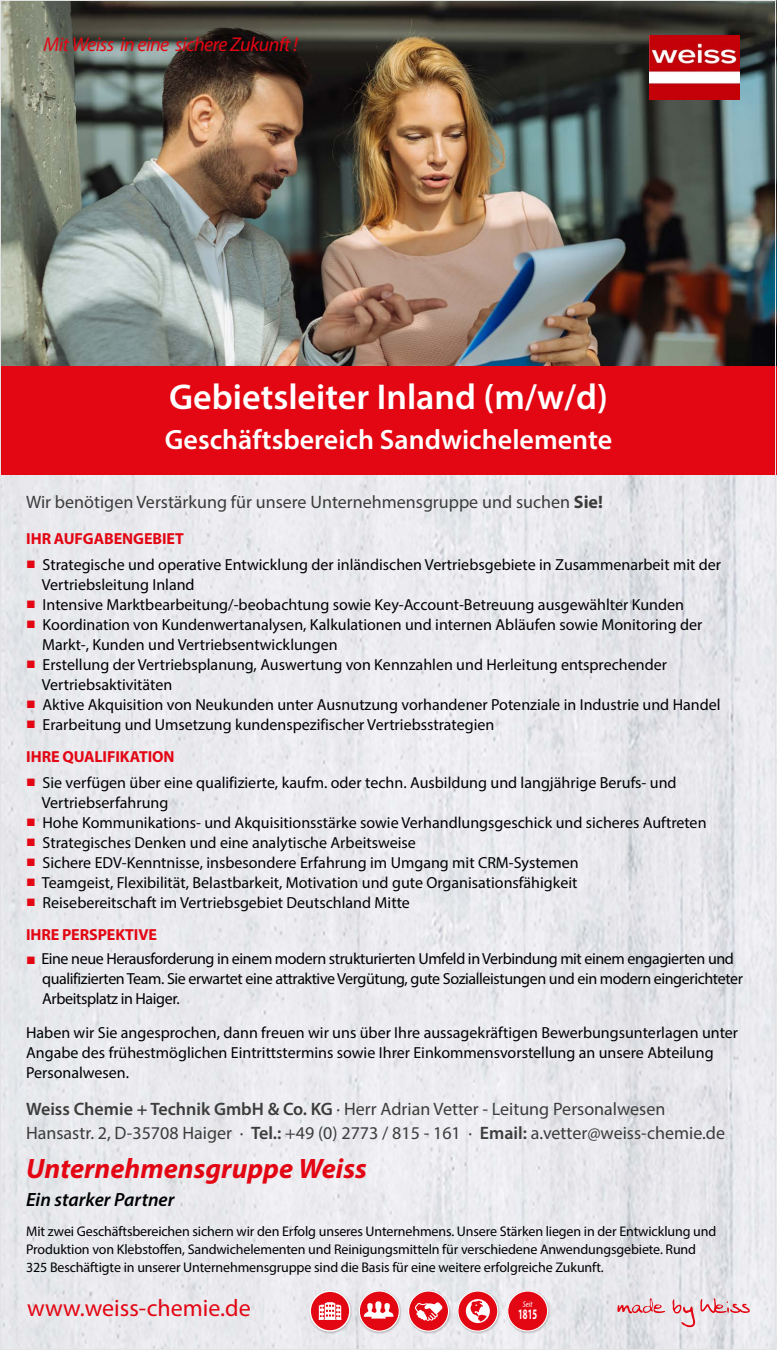
<style>
.page{position:relative;width:777px;height:1350px;background:#fff}
.page>*{position:absolute;margin:0;border:0;box-sizing:border-box;transform-origin:0 0}
.t1{font:600 36px "Myriad Pro";color:#fff}
.t2{font:italic 700 28.2px "Myriad Pro";color:#e30613}
.t3{font:600 28px "Myriad Pro";color:#fff}
.t4{font:24px "Myriad Pro";color:#e30613}
.t5{font:italic 20px "Myriad Pro";letter-spacing:-.025em;color:#e30613}
.t6{font:italic 600 19.2px "Myriad Pro";color:#000}
.t7{font:18px/24px "Myriad Pro";color:#3c3c3b}
.t8{font:16px/20px "Myriad Pro";color:#000}
.t9{font:16px/20px "Myriad Pro";letter-spacing:-.025em;color:#000}
.t10{font:700 16px "Myriad Pro";letter-spacing:-.005em;color:#e30613}
.t11{font:700 14.4px "Myriad Pro";color:#fff;scale:.59 1}
.t12{font:14px/18px "Myriad Pro";letter-spacing:-.01em;color:#000}
.t13{font:italic condensed 8.6px "Myriad Pro";color:#fff}
.s1{font-weight:700}
.s2{font-family:"Arial";color:#e30613}
.s3{font-weight:700;color:#e30613}
.s4{font-weight:600}
</style>
<div class="page">
<img style="left:2px;top:475px;width:775px;height:874px">
<img style="left:2px;top:0;width:775px;height:366px">
<div style="left:0;top:366px;width:777px;height:109px;background:#e30613"></div>
<img style="left:650px;top:36px;width:89px;height:63px">
<svg style="left:617px;top:1297px;width:133px;height:30px;background:#e4c9cf"></svg>
<div style="left:407px;top:1289px;width:44px;height:44px;background:#000;opacity:.25"></div>
<div style="left:408px;top:1290px;width:40px;height:40px;background:#e30613;border-radius:50%"></div>
<div style="left:408px;top:1290px;width:41px;height:41px;border:1px solid #fff;border-radius:50%"></div>
<svg style="left:415px;top:1302px;width:27px;height:18px"></svg>
<div style="left:308px;top:1289px;width:45px;height:44px;background:#000;opacity:.25"></div>
<svg style="left:310px;top:1291px;width:40px;height:39px"></svg>
<div style="left:309px;top:1290px;width:41px;height:41px;border:1px solid #fff;border-radius:50%"></div>
<svg style="left:318px;top:1302px;width:23px;height:17px"></svg>
<div style="left:357px;top:1289px;width:45px;height:44px;background:#000;opacity:.25"></div>
<svg style="left:359px;top:1290px;width:40px;height:40px"></svg>
<div style="left:359px;top:1290px;width:41px;height:41px;border:1px solid #fff;border-radius:50%"></div>
<svg style="left:364px;top:1300px;width:29px;height:18px"></svg>
<div style="left:456px;top:1289px;width:44px;height:45px;background:#000;opacity:.25"></div>
<svg style="left:458px;top:1290px;width:40px;height:40px"></svg>
<div style="left:457px;top:1290px;width:41px;height:41px;border:1px solid #fff;border-radius:50%"></div>
<svg style="left:466px;top:1298px;width:24px;height:24px"></svg>
<div style="left:506px;top:1289px;width:44px;height:44px;background:#000;opacity:.25"></div>
<div style="left:508px;top:1290px;width:39px;height:40px;background:#e30613;border-radius:50%"></div>
<div style="left:507px;top:1290px;width:41px;height:41px;border:1px solid #fff;border-radius:50%"></div>
<p class="t5" style="left:43px;top:32px;width:256px">Mit Weiss in eine sichere Zukunft !</p>
<h1 class="t1" style="left:169px;top:374px;width:440px">Gebietsleiter Inland (m/w/d)</h1>
<h3 class="t3" style="left:165px;top:421px;width:449px">Geschäftsbereich Sandwichelemente</h3>
<p class="t7" style="left:26px;top:490px;width:578px">Wir benötigen Verstärkung für unsere Unternehmensgruppe und suchen <span class="s1">Sie!</span></p>
<p class="t10" style="left:26px;top:528px;width:159px">IHR AUFGABENGEBIET</p>
<p class="t8" style="left:42px;top:554px;width:681px;text-indent:-16px"><span class="s2">■</span> Strategische und operative Entwicklung der inländischen Vertriebsgebiete in Zusammenarbeit mit der<br>Vertriebsleitung Inland</p>
<p class="t8" style="left:26px;top:594px;width:659px"><span class="s2">■</span> Intensive Marktbearbeitung/-beobachtung sowie Key-Account-Betreuung ausgewählter Kunden</p>
<p class="t8" style="left:42px;top:614px;width:661px;text-indent:-16px"><span class="s2">■</span> Koordination von Kundenwertanalysen, Kalkulationen und internen Abläufen sowie Monitoring der<br>Markt-, Kunden und Vertriebsentwicklungen</p>
<p class="t8" style="left:42px;top:654px;width:627px;text-indent:-16px"><span class="s2">■</span> Erstellung der Vertriebsplanung, Auswertung von Kennzahlen und Herleitung entsprechender<br>Vertriebsaktivitäten</p>
<p class="t8" style="left:26px;top:694px;width:696px"><span class="s2">■</span> Aktive Akquisition von Neukunden unter Ausnutzung vorhandener Potenziale in Industrie und Handel</p>
<p class="t8" style="left:26px;top:708px;width:470px;line-height:32px"><span class="s2">■</span> Erarbeitung und Umsetzung kundenspezifischer Vertriebsstrategien<br><span class="s3">IHRE QUALIFIKATION</span></p>
<p class="t8" style="left:42px;top:772px;width:636px;text-indent:-16px"><span class="s2">■</span> Sie verfügen über eine qualifizierte, kaufm. oder techn. Ausbildung und langjährige Berufs- und<br>Vertriebserfahrung</p>
<p class="t8" style="left:26px;top:812px;width:682px"><span class="s2">■</span> Hohe Kommunikations- und Akquisitionsstärke sowie Verhandlungsgeschick und sicheres Auftreten</p>
<p class="t8" style="left:26px;top:832px;width:391px"><span class="s2">■</span> Strategisches Denken und eine analytische Arbeitsweise</p>
<p class="t8" style="left:26px;top:852px;width:554px"><span class="s2">■</span> Sichere EDV-Kenntnisse, insbesondere Erfahrung im Umgang mit CRM-Systemen</p>
<p class="t8" style="left:26px;top:872px;width:553px"><span class="s2">■</span> Teamgeist, Flexibilität, Belastbarkeit, Motivation und gute Organisationsfähigkeit</p>
<p class="t8" style="left:26px;top:886px;width:385px;line-height:32px"><span class="s2">■</span> Reisebereitschaft im Vertriebsgebiet Deutschland Mitte<br><span class="s3">IHRE PERSPEKTIVE</span></p>
<p class="t9" style="left:42px;top:948px;width:702px;text-indent:-16px"><span class="s2">■</span> Eine neue Herausforderung in einem modern strukturierten Umfeld in Verbindung mit einem engagierten und qualifizierten Team. Sie erwartet eine attraktive Vergütung, gute Sozialleistungen und ein modern eingerichteter<br>Arbeitsplatz in Haiger.</p>
<p class="t8" style="left:26px;top:1022px;width:713px">Haben wir Sie angesprochen, dann freuen wir uns über Ihre aussagekräftigen Bewerbungsunterlagen unter<br>Angabe des frühestmöglichen Eintrittstermins sowie Ihrer Einkommensvorstellung an unsere Abteilung<br>Personalwesen.</p>
<p class="t7" style="left:26px;top:1096px;width:700px"><span class="s4">Weiss Chemie + Technik GmbH &amp; Co. KG</span> · Herr Adrian Vetter - Leitung Personalwesen<br>Hansastr. 2, D-35708 Haiger · <span class="s4">Tel.:</span> +49 (0) 2773 / 815 - 161 · <span class="s4">Email:</span> a.vetter@weiss-chemie.de</p>
<h2 class="t2" style="left:26px;top:1150px;width:342px">Unternehmensgruppe Weiss</h2>
<p class="t6" style="left:26px;top:1187px;width:150px">Ein starker Partner</p>
<p class="t12" style="left:26px;top:1222px;width:692px">Mit zwei Geschäftsbereichen sichern wir den Erfolg unseres Unternehmens. Unsere Stärken liegen in der Entwicklung und<br>Produktion von Klebstoffen, Sandwichelementen und Reinigungsmitteln für verschiedene Anwendungsgebiete. Rund<br>325 Beschäftigte in unserer Unternehmensgruppe sind die Basis für eine weitere erfolgreiche Zukunft.</p>
<h3 class="t4" style="left:27px;top:1293px;width:225px">www.weiss-chemie.de</h3>
<p class="t13" style="left:523px;top:1298px;width:11px">Seit</p>
<p class="t11" style="left:518px;top:1304px;width:34px">1815</p>
</div>
